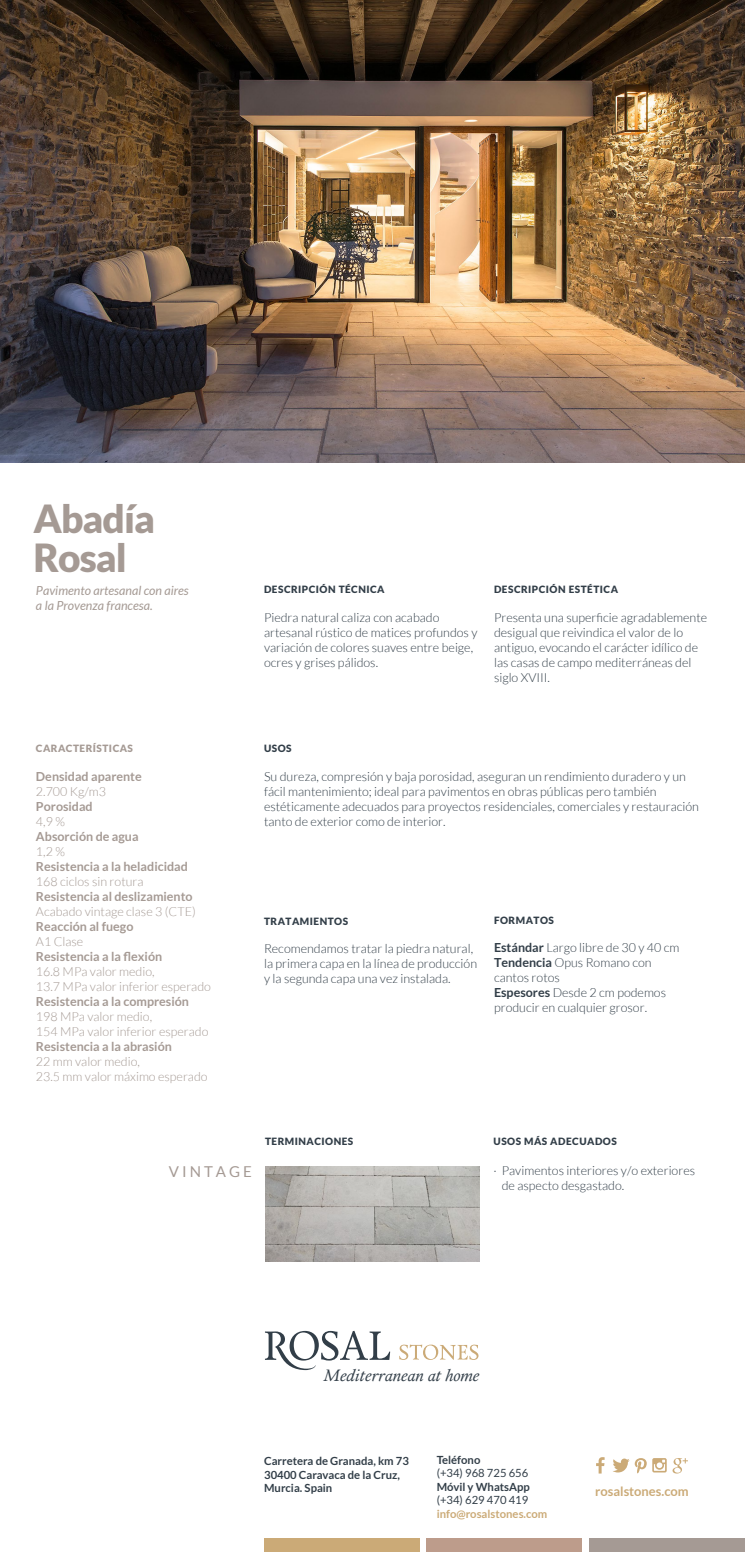
<style>
.page{position:relative;width:745px;height:1552px;background:#fff}
.page>*{position:absolute;margin:0;border:0;box-sizing:border-box;transform-origin:0 0}
.t1{font:900 38.75px/38.8px "Lato";letter-spacing:-.025em;color:#a59a94}
.t2{font:italic 16.38px "Calendas";color:#323e48}
.t3{font:15px "Lato";letter-spacing:.2em;color:#a59a94}
.t4{font:700 12.88px "Lato";color:#cbaa77}
.t5{font:300 12.5px/15px "Lato";color:#323e48}
.t6{font:300 12.5px/15px "Lato";color:#a59a94}
.t7{font:700 12.5px "Lato";color:#a59a94}
.t8{font:italic 12.5px/15px "Lato";color:#a59a94}
.t9{font:700 11.25px/13.5px "Lato";color:#323e48}
.t10{font:11.25px "Lato";color:#323e48}
.t11{font:700 11.25px "Lato";color:#cbaa77}
.t12{font:900 10px "Lato";letter-spacing:.05em;color:#323e48}
.t13{font:900 10px "Lato";letter-spacing:.05em;color:#a59a94}
.s1{font-weight:700}
</style>
<div class="page">
<img style="left:0;top:0;width:744px;height:462px">
<svg style="left:399px;top:1345px;width:79px;height:15px"></svg>
<svg style="left:265px;top:1331px;width:125px;height:39px"></svg>
<img style="left:265px;top:1166px;width:214px;height:95px">
<svg style="left:672px;top:1458px;width:15px;height:15px"></svg>
<svg style="left:596px;top:1457px;width:8px;height:16px"></svg>
<svg style="left:652px;top:1458px;width:14px;height:14px"></svg>
<svg style="left:613px;top:1458px;width:33px;height:16px"></svg>
<div style="left:264px;top:1538px;width:155px;height:14px;background:#cbaa77"></div>
<div style="left:426px;top:1538px;width:156px;height:14px;background:#bd9c8b"></div>
<div style="left:588px;top:1538px;width:156px;height:14px;background:#a59a94"></div>
<h1 class="t1" style="left:33px;top:498px;width:123px">Abadía<br>Rosal</h1>
<p class="t8" style="left:36px;top:584px;width:154px">Pavimento artesanal con aires a la Provenza francesa.</p>
<p class="t12" style="left:264px;top:584px;width:122px">DESCRIPCIÓN TÉCNICA</p>
<p class="t5" style="left:264px;top:610px;width:215px">Piedra natural caliza con acabado artesanal rústico de matices profundos y variación de colores suaves entre beige, ocres y grises pálidos.</p>
<p class="t12" style="left:493px;top:584px;width:125px">DESCRIPCIÓN ESTÉTICA</p>
<p class="t5" style="left:493px;top:610px;width:214px">Presenta una superficie agradablemente desigual que reivindica el valor de lo antiguo, evocando el carácter idílico de las casas de campo mediterráneas del siglo XVIII.</p>
<p class="t13" style="left:36px;top:743px;width:98px">CARACTERÍSTICAS</p>
<p class="t7" style="left:36px;top:769px;width:107px">Densidad aparente</p>
<p class="t6" style="left:36px;top:784px;width:72px">2.700 Kg/m3</p>
<p class="t7" style="left:36px;top:799px;width:58px">Porosidad</p>
<p class="t6" style="left:36px;top:814px;width:30px">4,9 %</p>
<p class="t7" style="left:36px;top:829px;width:104px">Absorción de agua</p>
<p class="t6" style="left:36px;top:844px;width:30px">1,2 %</p>
<p class="t7" style="left:36px;top:859px;width:153px">Resistencia a la heladicidad</p>
<p class="t6" style="left:36px;top:874px;width:109px">168 ciclos sin rotura</p>
<p class="t7" style="left:36px;top:889px;width:158px">Resistencia al deslizamiento</p>
<p class="t6" style="left:36px;top:904px;width:161px">Acabado vintage clase 3 (CTE)</p>
<p class="t7" style="left:36px;top:919px;width:99px">Reacción al fuego</p>
<p class="t6" style="left:36px;top:934px;width:49px">A1 Clase</p>
<p class="t7" style="left:36px;top:949px;width:128px">Resistencia a la flexión</p>
<p class="t6" style="left:36px;top:964px;width:176px">16.8 MPa valor medio,<br>13.7 MPa valor inferior esperado</p>
<p class="t7" style="left:36px;top:994px;width:154px">Resistencia a la compresión</p>
<p class="t6" style="left:36px;top:1009px;width:174px">198 MPa valor medio,<br>154 MPa valor inferior esperado</p>
<p class="t7" style="left:36px;top:1039px;width:137px">Resistencia a la abrasión</p>
<p class="t6" style="left:36px;top:1054px;width:173px">22 mm valor medio,<br>23.5 mm valor máximo esperado</p>
<p class="t12" style="left:264px;top:743px;width:29px">USOS</p>
<p class="t5" style="left:264px;top:769px;width:436px">Su dureza, compresión y baja porosidad, aseguran un rendimiento duradero y un fácil mantenimiento; ideal para pavimentos en obras públicas pero también estéticamente adecuados para proyectos residenciales, comerciales y restauración tanto de exterior como de interior.</p>
<p class="t12" style="left:264px;top:915px;width:86px">TRATAMIENTOS</p>
<p class="t5" style="left:264px;top:941px;width:214px">Recomendamos tratar la piedra natural, la primera capa en la línea de producción y la segunda capa una vez instalada.</p>
<p class="t12" style="left:493px;top:914px;width:61px">FORMATOS</p>
<p class="t5" style="left:493px;top:940px;width:187px"><span class="s1">Estándar</span> Largo libre de 30 y 40 cm<br><span class="s1">Tendencia</span> Opus Romano con cantos rotos<br><span class="s1">Espesores</span> Desde 2 cm podemos producir en cualquier grosor.</p>
<p class="t3" style="left:169px;top:1164px;width:84px">VINTAGE</p>
<p class="t12" style="left:265px;top:1136px;width:90px">TERMINACIONES</p>
<p class="t12" style="left:493px;top:1136px;width:125px">USOS MÁS ADECUADOS</p>
<p class="t5" style="left:501px;top:1163px;width:195px;text-indent:-8px">· Pavimentos interiores y/o exteriores de aspecto desgastado.</p>
<h2 class="t2" style="left:323px;top:1365px;width:157px">Mediterranean at home</h2>
<p class="t9" style="left:264px;top:1454px;width:146px">Carretera de Granada, km 73<br>30400 Caravaca de la Cruz,<br>Murcia. Spain</p>
<p class="t9" style="left:436px;top:1453px;width:45px">Teléfono</p>
<p class="t10" style="left:436px;top:1467px;width:93px">(+34) 968 725 656</p>
<p class="t9" style="left:436px;top:1480px;width:95px">Móvil y WhatsApp</p>
<p class="t10" style="left:436px;top:1494px;width:93px">(+34) 629 470 419</p>
<p class="t11" style="left:436px;top:1507px;width:112px">info@rosalstones.com</p>
<p class="t4" style="left:594px;top:1484px;width:95px">rosalstones.com</p>
</div>
